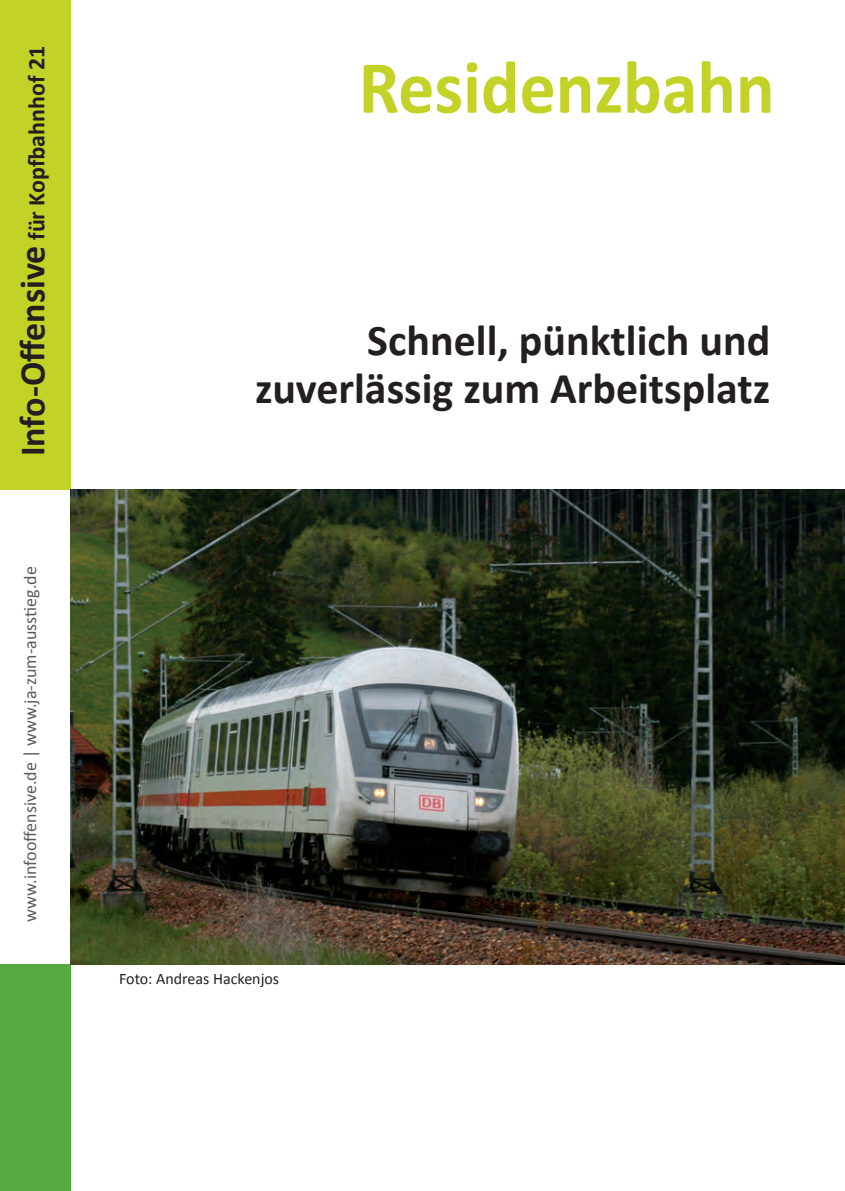
<style>
.page{position:relative;width:845px;height:1191px;background:#fff}
.page>*{position:absolute;margin:0;border:0;box-sizing:border-box;transform-origin:0 0}
.t1{font:700 75.6px "Calibri";color:#c3d226;scale:.95 1}
.t2{font:700 44px/48px "Calibri";color:#231f20;text-align:right}
.t3{font:700 24px "Calibri";color:#231f20}
.t4{font:18px "Calibri";color:#5a5a5d}
.t5{font:16px "Calibri";color:#231f20}
.s1{font-size:36px}
</style>
<div class="page">
<div style="left:0;top:0;width:71px;height:489px;background:#c3d226"></div>
<div style="left:0;top:964px;width:71px;height:227px;background:#56ab40"></div>
<img style="left:71px;top:489px;width:774px;height:475px">
<p class="t3" style="left:22px;top:456px;width:412px;rotate:-90deg"><span class="s1">Info-Offensive</span> für Kopfbahnhof 21</p>
<p class="t4" style="left:19px;top:921px;width:356px;rotate:-90deg">www.infooffensive.de | www.ja-zum-ausstieg.de</p>
<h1 class="t1" style="left:359px;top:41px;width:439px">Residenzbahn</h1>
<p class="t2" style="left:255px;top:314px;width:517px">Schnell, pünktlich und zuverlässig zum Arbeitsplatz</p>
<p class="t5" style="left:119px;top:968px;width:162px">Foto: Andreas Hackenjos</p>
</div>
